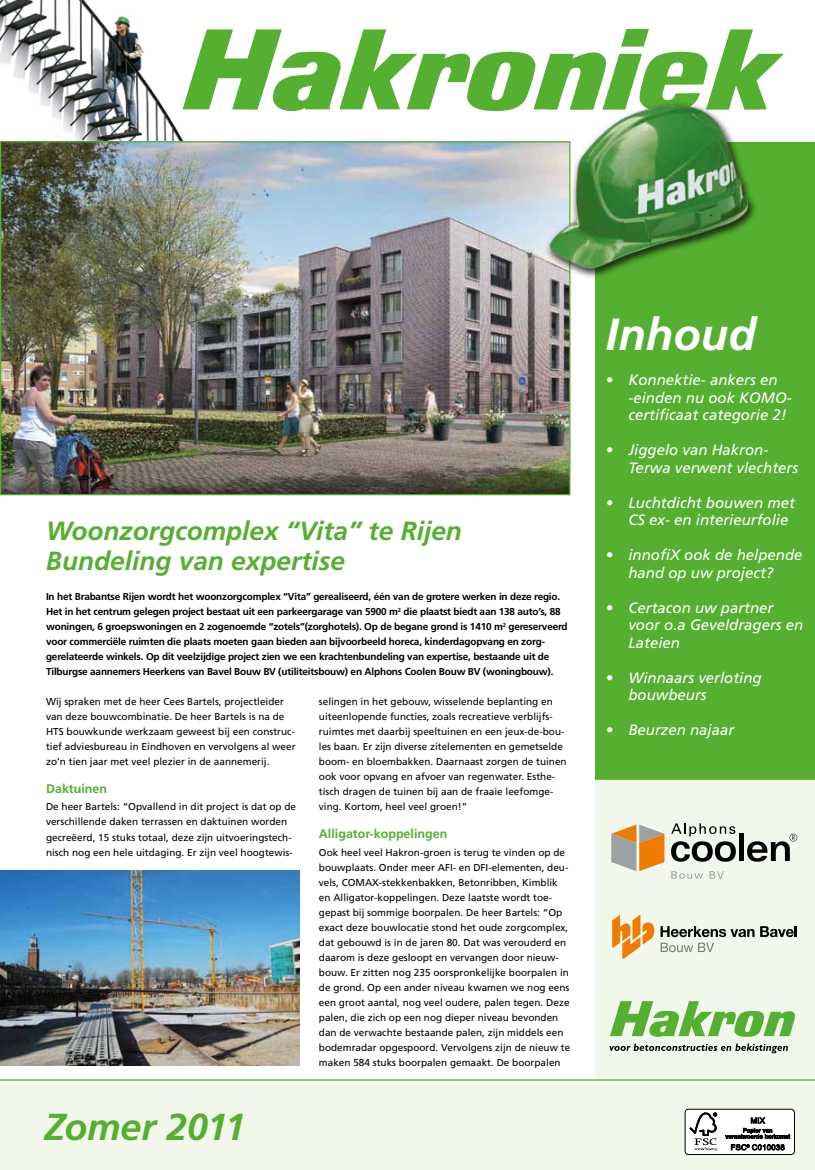
<style>
.page{position:relative;width:815px;height:1170px;background:#fff}
.page>*{position:absolute;margin:0;border:0;box-sizing:border-box;transform-origin:0 0}
.t1{font:italic 700 45px "Frutiger";color:#fff}
.t2{font:italic 700 37.5px "Frutiger";letter-spacing:-.005em;color:#55af30}
.t3{font:italic 700 26.25px/30px "Frutiger";color:#55af30}
.t4{font:italic 15px/17.5px "Frutiger";color:#fff}
.t5{font:700 12.5px "Frutiger";color:#55af30}
.t6{font:10px/15px "Frutiger";color:#000}
.t7{font:700 10px/15px "Frutiger";letter-spacing:-.02em;color:#000}
</style>
<div class="page">
<img style="left:0;top:0;width:184px;height:141px">
<svg style="left:183px;top:29px;width:601px;height:82px"></svg>
<div style="left:595px;top:142px;width:220px;height:638px;background:#55af30"></div>
<div style="left:595px;top:779px;width:220px;height:300px;background:#f2f7ec"></div>
<div style="left:0;top:1079px;width:815px;height:90px;background:#f2f7ec"></div>
<hr style="left:0;top:1079px;width:815px;height:1px;background:#55af30">
<img style="left:2px;top:143px;width:566px;height:350px">
<img style="left:0;top:870px;width:299px;height:195px">
<img style="left:539px;top:89px;width:227px;height:198px">
<div style="left:685px;top:1109px;width:109px;height:45px;background:#fff;border-radius:3px"></div>
<div style="left:685px;top:1108px;width:110px;height:46px;border:1px solid #000;border-radius:3px"></div>
<svg style="left:690px;top:1112px;width:27px;height:38px"></svg>
<svg style="left:725px;top:1117px;width:65px;height:33px"></svg>
<svg style="left:611px;top:824px;width:53px;height:47px;background:#d0a878"></svg>
<svg style="left:671px;top:871px;width:32px;height:7px"></svg>
<svg style="left:710px;top:871px;width:14px;height:7px"></svg>
<svg style="left:671px;top:823px;width:65px;height:38px;background:#9fa29b"></svg>
<div style="left:739px;top:833px;width:5px;height:27px;background:#000"></div>
<svg style="left:747px;top:833px;width:50px;height:28px"></svg>
<svg style="left:610px;top:1001px;width:185px;height:36px;background:#a1d18b"></svg>
<svg style="left:609px;top:1043px;width:179px;height:10px;background:#b0b4ac"></svg>
<h3 class="t3" style="left:46px;top:516px;width:417px">Woonzorgcomplex “Vita” te Rijen<br>Bundeling van expertise</h3>
<p class="t7" style="left:46px;top:589px;width:523px">In het Brabantse Rijen wordt het woonzorgcomplex “Vita” gerealiseerd, één van de grotere werken in deze regio.<br>Het in het centrum gelegen project bestaat uit een parkeergarage van 5900 m<sup>2</sup> die plaatst biedt aan 138 auto’s, 88 woningen, 6 groepswoningen en 2 zogenoemde “zotels”(zorghotels). Op de begane grond is 1410 m<sup>2</sup> gereserveerd voor commerciële ruimten die plaats moeten gaan bieden aan bijvoorbeeld horeca, kinderdagopvang en zorg&shy;gerelateerde winkels. Op dit veelzijdige project zien we een krachtenbundeling van expertise, bestaande uit de Tilburgse aannemers Heerkens van Bavel Bouw BV (utiliteitsbouw) en Alphons Coolen Bouw BV (woningbouw).</p>
<p class="t6" style="left:46px;top:694px;width:251px">Wij spraken met de heer Cees Bartels, projectleider van deze bouwcombinatie. De heer Bartels is na de HTS bouwkunde werkzaam geweest bij een construc&shy;tief adviesbureau in Eindhoven en vervolgens al weer zo’n tien jaar met veel plezier in de aannemerij.</p>
<p class="t5" style="left:46px;top:781px;width:63px">Daktuinen</p>
<p class="t6" style="left:46px;top:799px;width:252px">De heer Bartels: “Opvallend in dit project is dat op de verschillende daken terrassen en daktuinen worden gecreëerd, 15 stuks totaal, deze zijn uitvoeringstech&shy;nisch nog een hele uitdaging. Er zijn veel hoogtewis-</p>
<p class="t6" style="left:319px;top:694px;width:249px">selingen in het gebouw, wisselende beplanting en uiteenlopende functies, zoals recreatieve verblijfs&shy;ruimtes met daarbij speeltuinen en een jeux-de-bou&shy;les baan. Er zijn diverse zitelementen en gemetselde boom- en bloembakken. Daarnaast zorgen de tuinen ook voor opvang en afvoer van regenwater. Esthe&shy;tisch dragen de tuinen bij aan de fraaie leefomge&shy;ving. Kortom, heel veel groen!”</p>
<p class="t5" style="left:319px;top:826px;width:130px">Alligator-koppelingen</p>
<p class="t6" style="left:319px;top:844px;width:253px">Ook heel veel Hakron-groen is terug te vinden op de bouwplaats. Onder meer AFI- en DFI-elementen, deu&shy;vels, COMAX-stekkenbakken, Betonribben, Kimblik en Alligator-koppelingen. Deze laatste wordt toe&shy;gepast bij sommige boorpalen. De heer Bartels: “Op exact deze bouwlocatie stond het oude zorgcomplex, dat gebouwd is in de jaren 80. Dat was verouderd en daarom is deze gesloopt en vervangen door nieuw&shy;bouw. Er zitten nog 235 oorspronkelijke boorpalen in de grond. Op een ander niveau kwamen we nog eens een groot aantal, nog veel oudere, palen tegen. Deze palen, die zich op een nog dieper niveau bevonden dan de verwachte bestaande palen, zijn middels een bodemradar opgespoord. Vervolgens zijn de nieuw te maken 584 stuks boorpalen gemaakt. De boorpalen</p>
<h2 class="t2" style="left:44px;top:1104px;width:203px">Zomer 2011</h2>
<h1 class="t1" style="left:606px;top:308px;width:151px">Inhoud</h1>
<h3 class="t4" style="left:628px;top:371px;width:165px;text-indent:-22px">• Konnektie- ankers en -einden nu ook KOMO&shy;certificaat categorie 2!</h3>
<h3 class="t4" style="left:628px;top:441px;width:171px;text-indent:-22px">• Jiggelo van Hakron-<br>Terwa verwent vlechters</h3>
<h3 class="t4" style="left:628px;top:493px;width:168px;text-indent:-22px">• Luchtdicht bouwen met<br>CS ex- en interieurfolie</h3>
<h3 class="t4" style="left:606px;top:546px;width:198px;text-align:center">• innofiX ook de helpende hand op uw project?</h3>
<h3 class="t4" style="left:628px;top:598px;width:177px;text-indent:-22px">• Certacon uw partner voor o.a Geveldragers en<br>Lateien</h3>
<h3 class="t4" style="left:628px;top:668px;width:135px;text-indent:-22px">• Winnaars verloting bouwbeurs</h3>
<h3 class="t4" style="left:606px;top:721px;width:130px">• Beurzen najaar</h3>
</div>
